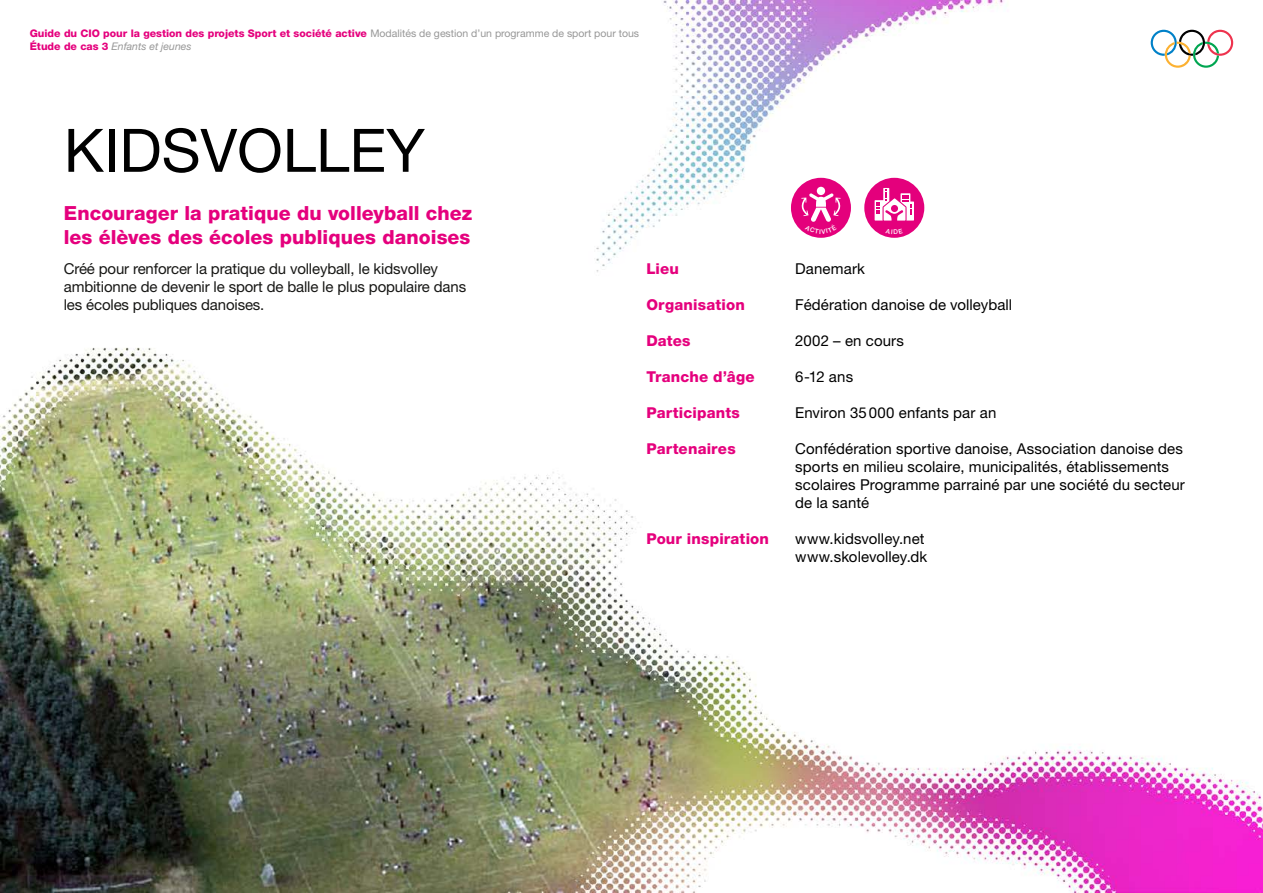
<style>
.page{position:relative;width:1263px;height:893px;background:#fff}
.page>*{position:absolute;margin:0;border:0;box-sizing:border-box;transform-origin:0 0}
.t1{font:60px "Helvetica Neue LT Std";color:#000}
.t2{font:800 19.5px/24px "Helvetica Neue LT Std";letter-spacing:.005em;color:#e5007d}
.t3{font:15px/18px "Helvetica Neue LT Std";letter-spacing:.01em;color:#000}
.t4{font:15px/18px "Helvetica Neue LT Std";letter-spacing:-.01em;color:#171715}
.t5{font:800 15px "Helvetica Neue LT Std";letter-spacing:.01em;color:#e5007d}
.t6{font:800 10.5px/12.6px "Helvetica Neue LT Std";color:#e5007d}
.s1{font-weight:400;color:#979797}
.s2{font-weight:400;font-style:italic;color:#979797}
</style>
<div class="page">
<img style="left:0;top:0;width:1263px;height:893px">
<svg style="left:1151px;top:30px;width:82px;height:38px"></svg>
<svg style="left:791px;top:178px;width:60px;height:60px"></svg>
<svg style="left:864px;top:178px;width:60px;height:60px"></svg>
<p class="t6" style="left:30px;top:27px;width:611px">Guide du CIO pour la gestion des projets Sport et société active <span class="s1">Modalités de gestion d’un programme de sport pour tous<br></span>Étude de cas 3 <span class="s2">Enfants et jeunes</span></p>
<h1 class="t1" style="left:64px;top:115px;width:363px">KIDSVOLLEY</h1>
<h2 class="t2" style="left:64px;top:201px;width:410px">Encourager la pratique du volleyball chez les élèves des écoles publiques danoises</h2>
<p class="t4" style="left:64px;top:259px;width:404px">Créé pour renforcer la pratique du volleyball, le kidsvolley ambitionne de devenir le sport de balle le plus populaire dans les écoles publiques danoises.</p>
<p class="t5" style="left:646px;top:260px;width:34px">Lieu</p>
<p class="t3" style="left:795px;top:259px;width:71px">Danemark</p>
<p class="t5" style="left:646px;top:296px;width:100px">Organisation</p>
<p class="t3" style="left:795px;top:295px;width:219px">Fédération danoise de volleyball</p>
<p class="t5" style="left:646px;top:332px;width:46px">Dates</p>
<p class="t3" style="left:795px;top:331px;width:110px">2002 – en cours</p>
<p class="t5" style="left:646px;top:368px;width:110px">Tranche d’âge</p>
<p class="t3" style="left:795px;top:367px;width:59px">6-12 ans</p>
<p class="t5" style="left:646px;top:404px;width:95px">Participants</p>
<p class="t3" style="left:795px;top:403px;width:203px">Environ 35000 enfants par an</p>
<p class="t5" style="left:646px;top:440px;width:91px">Partenaires</p>
<p class="t3" style="left:795px;top:439px;width:391px">Confédération sportive danoise, Association danoise des sports en milieu scolaire, municipalités, établissements scolaires Programme parrainé par une société du secteur de la santé</p>
<p class="t5" style="left:646px;top:530px;width:124px">Pour inspiration</p>
<p class="t3" style="left:795px;top:529px;width:134px">www.kidsvolley.net www.skolevolley.dk</p>
</div>
